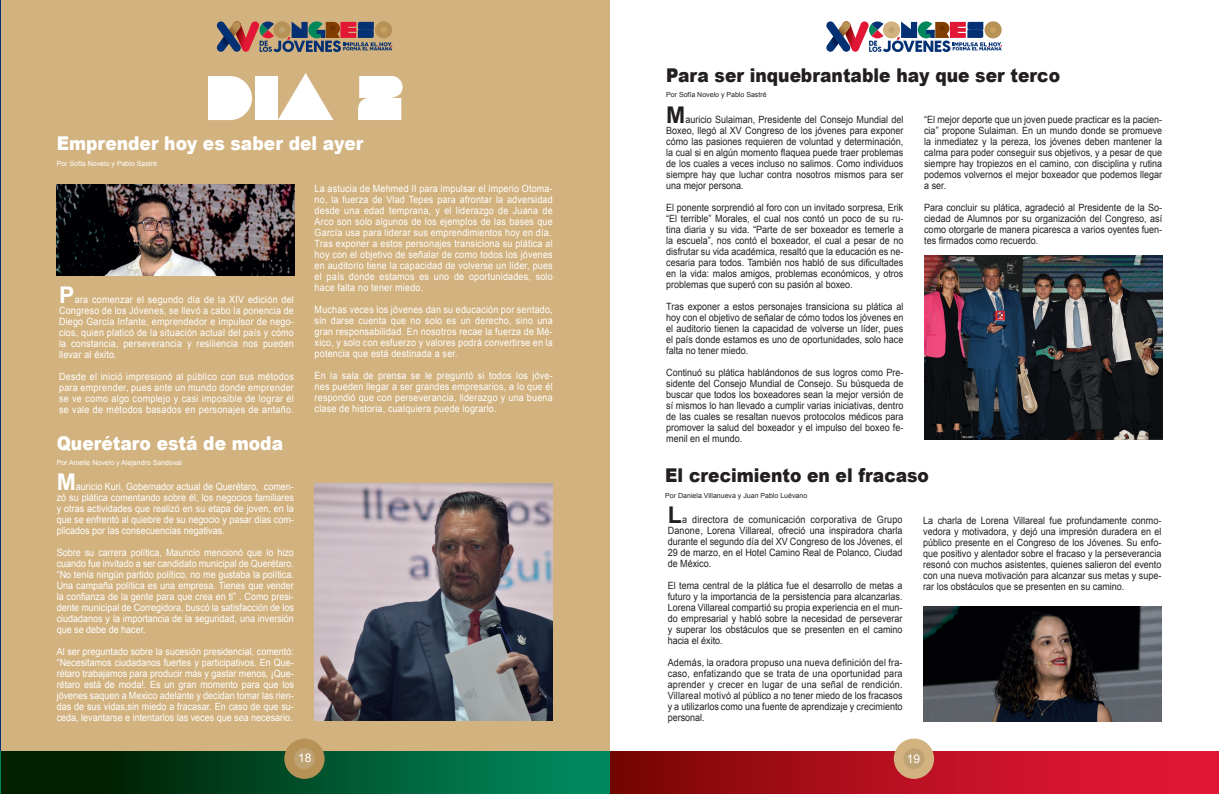
<style>
.page{position:relative;width:1219px;height:794px;background:#fff}
.page>*{position:absolute;margin:0;border:0;box-sizing:border-box;transform-origin:0 0}
.t1{font:62.8px "Lot";color:#fff}
.t2{font:700 23px "Arial";color:#fff}
.t3{font:700 23px "Arial";color:#231f20}
.t4{font:900 19px "Arial";color:#231f20;scale:.9 1}
.t5{font:900 19px "Arial";color:#fff;scale:.9 1}
.t6{font:12px "Arial";color:#fff}
.t7{font:10px/11px "Arial";color:#231f20;text-align:justify;scale:.9 1}
.t8{font:10px/11px "Arial";letter-spacing:.02em;color:#fff;text-align:justify;scale:.9 1}
.t9{font:7px "Arial";color:#231f20}
.t10{font:7px "Arial";color:#fff}
</style>
<div class="page">
<div style="left:610px;top:751px;width:609px;height:43px;background:linear-gradient(to right,#7c0605,#ef193c)"></div>
<svg style="left:826px;top:21px;width:176px;height:31px"></svg>
<svg style="left:894px;top:738px;width:40px;height:41px;background:#d0a581"></svg>
<div style="left:0;top:0;width:609px;height:794px;background:#d2b27f"></div>
<hr style="left:0;top:0;width:1px;height:794px;background:#043174">
<div style="left:0;top:751px;width:609px;height:43px;background:linear-gradient(to right,#001200,#008d62)"></div>
<hr style="left:0;top:751px;width:1px;height:43px;background:#00875c">
<svg style="left:216px;top:21px;width:176px;height:31px"></svg>
<svg style="left:284px;top:738px;width:41px;height:41px;background:#a4905b"></svg>
<img style="left:923px;top:606px;width:238px;height:115px">
<img style="left:57px;top:185px;width:238px;height:91px">
<img style="left:315px;top:484px;width:238px;height:237px">
<img style="left:924px;top:255px;width:238px;height:184px">
<h1 class="t1" style="left:206px;top:73px;width:199px">DIA 2</h1>
<h3 class="t5" style="left:57px;top:130px;width:342px">Emprender hoy es saber del ayer</h3>
<p class="t10" style="left:57px;top:159px;width:102px">Por Sofía Novelo y Pablo Sastré</p>
<h2 class="t2" style="left:59px;top:279px;width:17px">P</h2>
<p class="t8" style="left:59px;top:294px;width:262px;text-indent:16px">ara comenzar el segundo día de la XIV edición del Congreso de los Jóvenes, se llevó a cabo la ponencia de Diego García Infante, emprendedor e impulsor de nego&shy;cios, quien platicó de la situación actual del país y cómo la constancia, perseverancia y resiliencia nos pueden llevar al éxito.</p>
<p class="t8" style="left:59px;top:371px;width:262px">Desde el inició impresionó al público con sus métodos para emprender, pues ante un mundo donde emprender se ve como algo complejo y casi imposible de lograr él se vale de métodos basados en personajes de antaño.</p>
<h3 class="t5" style="left:57px;top:429px;width:253px">Querétaro está de moda</h3>
<p class="t10" style="left:57px;top:458px;width:127px">Por Amelie Novelo y Alejandro Sandoval</p>
<h2 class="t2" style="left:57px;top:467px;width:21px">M</h2>
<p class="t8" style="left:57px;top:481px;width:265px;text-indent:19px">auricio Kuri, Gobernador actual de Querétaro, comen&shy;zó su plática comentando sobre él, los negocios familiares y otras actividades que realizó en su etapa de joven, en la que se enfrentó al quiebre de su negocio y pasar días com&shy;plicados por las consecuencias negativas.</p>
<p class="t8" style="left:57px;top:547px;width:265px">Sobre su carrera política, Mauricio mencionó que lo hizo cuando fue invitado a ser candidato municipal de Querétaro. “No tenía ningún partido político, no me gustaba la política.<br>Una campaña política es una empresa. Tienes que vender la confianza de la gente para que crea en ti” . Como presi&shy;dente municipal de Corregidora, buscó la satisfacción de los ciudadanos y la importancia de la seguridad, una inversión que se debe de hacer.</p>
<p class="t8" style="left:57px;top:646px;width:265px">Al ser preguntado sobre la sucesión presidencial, comentó: “Necesitamos ciudadanos fuertes y participativos. En Que&shy;rétaro trabajamos para producir más y gastar menos, ¡Que&shy;rétaro está de moda!. Es un gran momento para que los jóvenes saquen a Mexico adelante y decidan tomar las rien&shy;das de sus vidas,sin miedo a fracasar. En caso de que su&shy;ceda, levantarse e intentarlos las veces que sea necesario.</p>
<p class="t8" style="left:315px;top:183px;width:266px;text-align:left">La astucia de Mehmed II para impulsar el imperio Otoma&shy;no, la fuerza de Vlad Tepes para afrontar la adversidad desde una edad temprana, y el liderazgo de Juana de Arco son solo algunos de los ejemplos de las bases que García usa para liderar sus emprendimientos hoy en día.<br>Tras exponer a estos personajes transiciona su plática al hoy con el objetivo de señalar de como todos los jóvenes en auditorio tiene la capacidad de volverse un líder, pues el país donde estamos es uno de oportunidades, solo hace falta no tener miedo.</p>
<p class="t8" style="left:315px;top:304px;width:266px">Muchas veces los jóvenes dan su educación por sentado, sin darse cuenta que no solo es un derecho, sino una gran responsabilidad. En nosotros recae la fuerza de Mé&shy;xico, y solo con esfuerzo y valores podrá convertirse en la potencia que está destinada a ser.</p>
<p class="t8" style="left:315px;top:370px;width:266px">En la sala de prensa se le preguntó si todos los jóve&shy;nes pueden llegar a ser grandes empresarios, a lo que él respondió que con perseverancia, liderazgo y una buena clase de historia, cualquiera puede lograrlo.</p>
<h3 class="t4" style="left:666px;top:61px;width:439px">Para ser inquebrantable hay que ser terco</h3>
<p class="t9" style="left:666px;top:90px;width:102px">Por Sofía Novelo y Pablo Sastré</p>
<h2 class="t3" style="left:666px;top:99px;width:21px">M</h2>
<p class="t7" style="left:666px;top:114px;width:265px;text-indent:19px">auricio Sulaiman, Presidente del Consejo Mundial del Boxeo, llegó al XV Congreso de los jóvenes para exponer cómo las pasiones requieren de voluntad y determinación, la cual si en algún momento flaquea puede traer problemas de los cuales a veces incluso no salimos. Como individuos siempre hay que luchar contra nosotros mismos para ser una mejor persona.</p>
<p class="t7" style="left:666px;top:202px;width:265px">El ponente sorprendió al foro con un invitado sorpresa, Erik “El terrible” Morales, el cual nos contó un poco de su ru&shy;tina diaria y su vida. “Parte de ser boxeador es temerle a la escuela”, nos contó el boxeador, el cual a pesar de no disfrutar su vida académica, resaltó que la educación es ne&shy;cesaria para todos. También nos habló de sus dificultades en la vida: malos amigos, problemas económicos, y otros problemas que superó con su pasión al boxeo.</p>
<p class="t7" style="left:666px;top:301px;width:265px">Tras exponer a estos personajes transiciona su plática al hoy con el objetivo de señalar de cómo todos los jóvenes en el auditorio tienen la capacidad de volverse un líder, pues el país donde estamos es uno de oportunidades, solo hace falta no tener miedo.</p>
<p class="t7" style="left:666px;top:367px;width:265px">Continuó su plática hablándonos de sus logros como Pre&shy;sidente del Consejo Mundial de Consejo. Su búsqueda de buscar que todos los boxeadores sean la mejor versión de sí mismos lo han llevado a cumplir varias iniciativas, dentro de las cuales se resaltan nuevos protocolos médicos para promover la salud del boxeador y el impulso del boxeo fe&shy;menil en el mundo.</p>
<p class="t7" style="left:924px;top:114px;width:266px">“El mejor deporte que un joven puede practicar es la pacien&shy;cia” propone Sulaiman. En un mundo donde se promueve la inmediatez y la pereza, los jóvenes deben mantener la calma para poder conseguir sus objetivos, y a pesar de que siempre hay tropiezos en el camino, con disciplina y rutina podemos volvernos el mejor boxeador que podemos llegar a ser.</p>
<p class="t7" style="left:924px;top:202px;width:266px">Para concluir su plática, agradeció al Presidente de la So&shy;ciedad de Alumnos por su organización del Congreso, así como otorgarle de manera picaresca a varios oyentes fuen&shy;tes firmados como recuerdo.</p>
<h3 class="t4" style="left:665px;top:462px;width:295px">El crecimiento en el fracaso</h3>
<p class="t9" style="left:665px;top:490px;width:143px">Por Daniela Villanueva y Juan Pablo Luévano</p>
<h2 class="t3" style="left:668px;top:499px;width:16px">L</h2>
<p class="t7" style="left:668px;top:514px;width:262px;text-indent:15px">a directora de comunicación corporativa de Grupo Danone, Lorena Villareal, ofreció una inspiradora charla durante el segundo día del XV Congreso de los Jóvenes, el 29 de marzo, en el Hotel Camino Real de Polanco, Ciudad de México.</p>
<p class="t7" style="left:668px;top:580px;width:262px">El tema central de la plática fue el desarrollo de metas a futuro y la importancia de la persistencia para alcanzarlas.<br>Lorena Villareal compartió su propia experiencia en el mun&shy;do empresarial y habló sobre la necesidad de perseverar y superar los obstáculos que se presenten en el camino hacia el éxito.</p>
<p class="t7" style="left:668px;top:657px;width:262px">Además, la oradora propuso una nueva definición del fra&shy;caso, enfatizando que se trata de una oportunidad para aprender y crecer en lugar de una señal de rendición.<br>Villareal motivó al público a no tener miedo de los fracasos y a utilizarlos como una fuente de aprendizaje y crecimiento personal.</p>
<p class="t7" style="left:923px;top:514px;width:266px">La charla de Lorena Villareal fue profundamente conmo&shy;vedora y motivadora, y dejó una impresión duradera en el público presente en el Congreso de los Jóvenes. Su enfo&shy;que positivo y alentador sobre el fracaso y la perseverancia resonó con muchos asistentes, quienes salieron del evento con una nueva motivación para alcanzar sus metas y supe&shy;rar los obstáculos que se presenten en su camino.</p>
<p class="t6" style="left:298px;top:750px;width:15px">18</p>
<p class="t6" style="left:907px;top:751px;width:15px">19</p>
</div>
